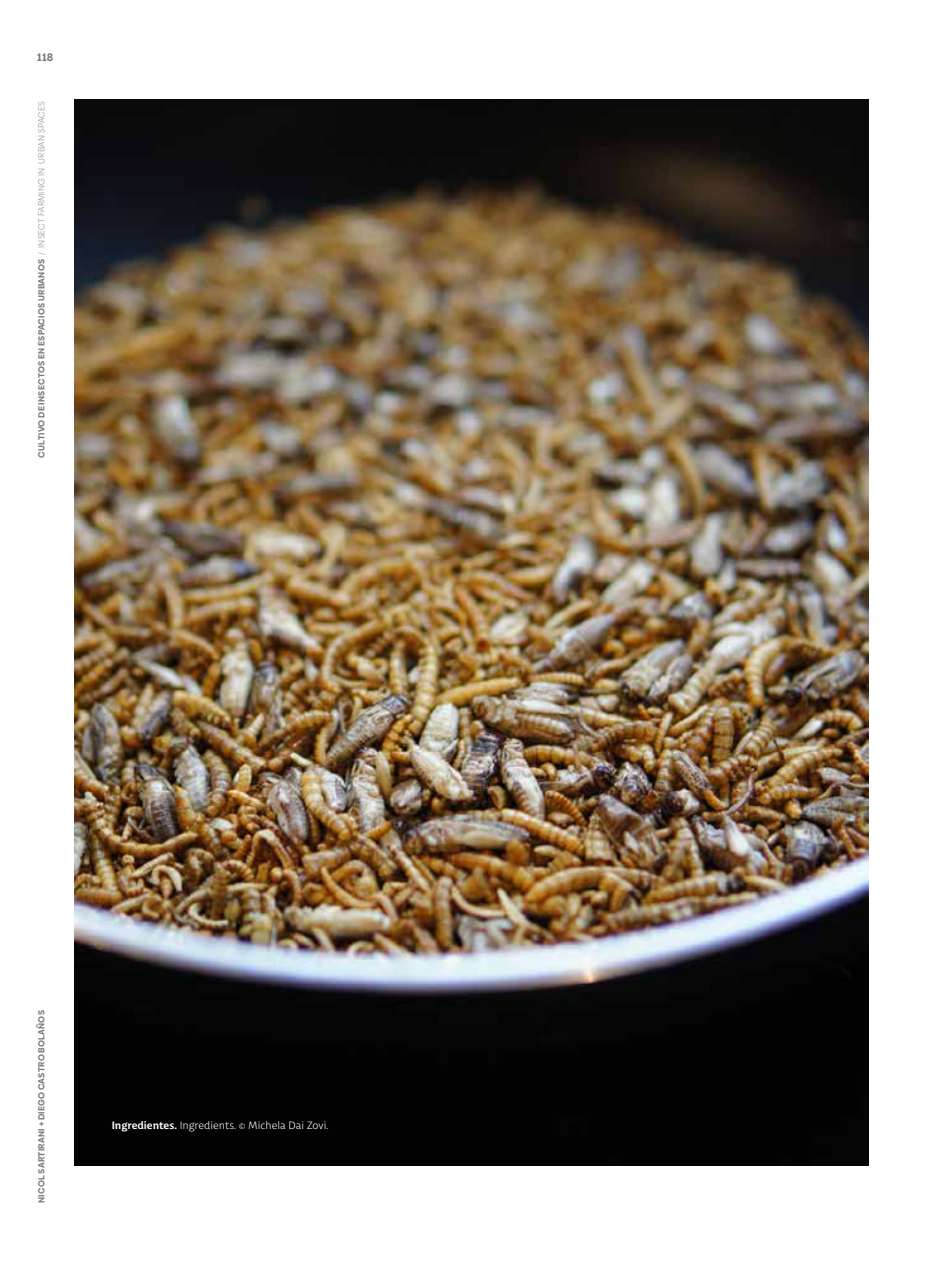
<style>
.page{position:relative;width:943px;height:1265px;background:#fff}
.page>*{position:absolute;margin:0;border:0;box-sizing:border-box;transform-origin:0 0}
.t1{font:300 10.85px "Trust Sans";color:#fff}
.t2{font:700 10.85px "Biennale";color:#797979}
.t3{font:700 8.75px "Biennale";letter-spacing:.03em;color:#797979}
.s1{font-weight:300}
.s2{font-weight:500}
</style>
<div class="page">
<img style="left:74px;top:99px;width:794px;height:1067px">
<p class="t2" style="left:37px;top:50px;width:17px">118</p>
<p class="t3" style="left:36px;top:458px;width:357px;rotate:-90deg">CULTIVO DE INSECTOS EN ESPACIOS URBANOS <span class="s1">/ INSECT FARMING IN URBAN SPACES</span></p>
<p class="t3" style="left:36px;top:1203px;width:194px;rotate:-90deg">NICOL SARTIRANI + DIEGO CASTRO BOLAÑOS</p>
<p class="t1" style="left:112px;top:1117px;width:218px"><span class="s2">Ingredientes.</span> Ingredients. © Michela Dai Zovi.</p>
</div>
